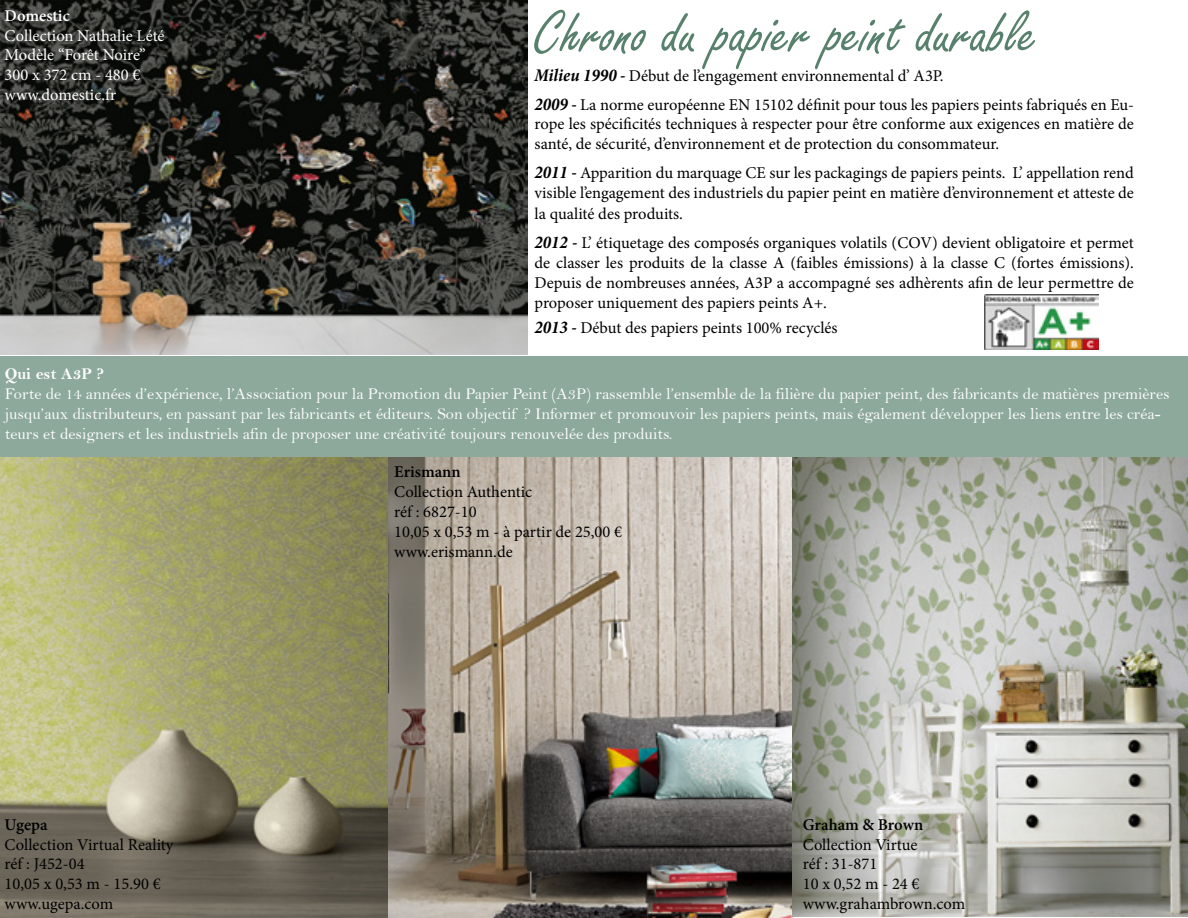
<style>
.page{position:relative;width:1188px;height:918px;background:#fff}
.page>*{position:absolute;margin:0;border:0;box-sizing:border-box;transform-origin:0 0}
.t1{font:64.5px "Freestyle Script";color:#57816d}
.t2{font:16.5px/19.8px "Minion Pro";color:#000}
.t3{font:16.5px/19.8px "Bell";color:#fff}
.t4{font:16.5px/19.8px "Minion Pro";color:#fff}
.t5{font:600 16.5px "Minion Pro";color:#000}
.t6{font:16.5px "Bell MT Bold";color:#fff}
.t7{font:600 16.5px "Minion Pro";color:#fff}
.s1{font-weight:700;font-style:italic;font-stretch:condensed;font-size:18px}
</style>
<div class="page">
<img style="left:0;top:0;width:527px;height:355px">
<div style="left:0;top:356px;width:1188px;height:102px;background:#8da99b"></div>
<img style="left:0;top:458px;width:1188px;height:460px">
<img style="left:984px;top:294px;width:114px;height:56px">
<p class="t7" style="left:5px;top:4px;width:67px">Domestic</p>
<p class="t4" style="left:5px;top:25px;width:161px">Collection Nathalie Lété<br>Modèle “Forêt Noire”<br>300 x 372 cm - 480 € www.domestic.fr</p>
<h1 class="t1" style="left:535px;top:-2px;width:505px">Chrono du papier peint durable</h1>
<p class="t2" style="left:535px;top:61px;width:601px;line-height:28.8px"><span class="s1">Milieu 1990 -</span> Début de l’engagement environnemental d’ A3P.<br><span class="s1">2009 -</span> La norme européenne EN 15102 définit pour tous les papiers peints fabriqués en Eu-</p>
<p class="t2" style="left:535px;top:114px;width:601px">rope les spécificités techniques à respecter pour être conforme aux exigences en matière de santé, de sécurité, d’environnement et de protection du consommateur.</p>
<p class="t2" style="left:535px;top:163px;width:601px"><span class="s1">2011 -</span> Apparition du marquage CE sur les packagings de papiers peints. L’ appellation rend visible l’engagement des industriels du papier peint en matière d’environnement et atteste de</p>
<p class="t2" style="left:535px;top:200px;width:601px;line-height:28.8px">la qualité des produits.<br><span class="s1">2012 -</span> L’ étiquetage des composés organiques volatils (COV) devient obligatoire et permet</p>
<p class="t2" style="left:535px;top:253px;width:601px;text-align:justify">de classer les produits de la classe A (faibles émissions) à la classe C (fortes émissions).<br>Depuis de nombreuses années, A3P a accompagné ses adhèrents afin de leur permettre de proposer uniquement des papiers peints A+.</p>
<p class="t2" style="left:535px;top:318px;width:305px"><span class="s1">2013 -</span> Début des papiers peints 100% recyclés</p>
<p class="t6" style="left:5px;top:364px;width:101px">Qui est A3P ?</p>
<p class="t3" style="left:5px;top:384px;width:1166px">Forte de 14 années d’expérience, l’Association pour la Promotion du Papier Peint (A3P) rassemble l’ensemble de la filière du papier peint, des fabricants de matières premières jusqu’aux distributeurs, en passant par les fabricants et éditeurs. Son objectif ? Informer et promouvoir les papiers peints, mais également développer les liens entre les créa&shy;teurs et designers et les industriels afin de proposer une créativité toujours renouvelée des produits.</p>
<p class="t5" style="left:5px;top:813px;width:45px">Ugepa</p>
<p class="t2" style="left:5px;top:835px;width:170px">Collection Virtual Reality réf : J452-04<br>10,05 x 0,53 m - 15.90 € www.ugepa.com</p>
<p class="t5" style="left:394px;top:461px;width:68px">Erismann</p>
<p class="t2" style="left:394px;top:482px;width:229px">Collection Authentic<br>réf : 6827-10<br>10,05 x 0,53 m - à partir de 25,00 € www.erismann.de</p>
<p class="t5" style="left:803px;top:813px;width:122px">Graham &amp; Brown</p>
<p class="t2" style="left:803px;top:835px;width:164px">Collection Virtue<br>réf : 31-871<br>10 x 0,52 m - 24 € www.grahambrown.com</p>
</div>
